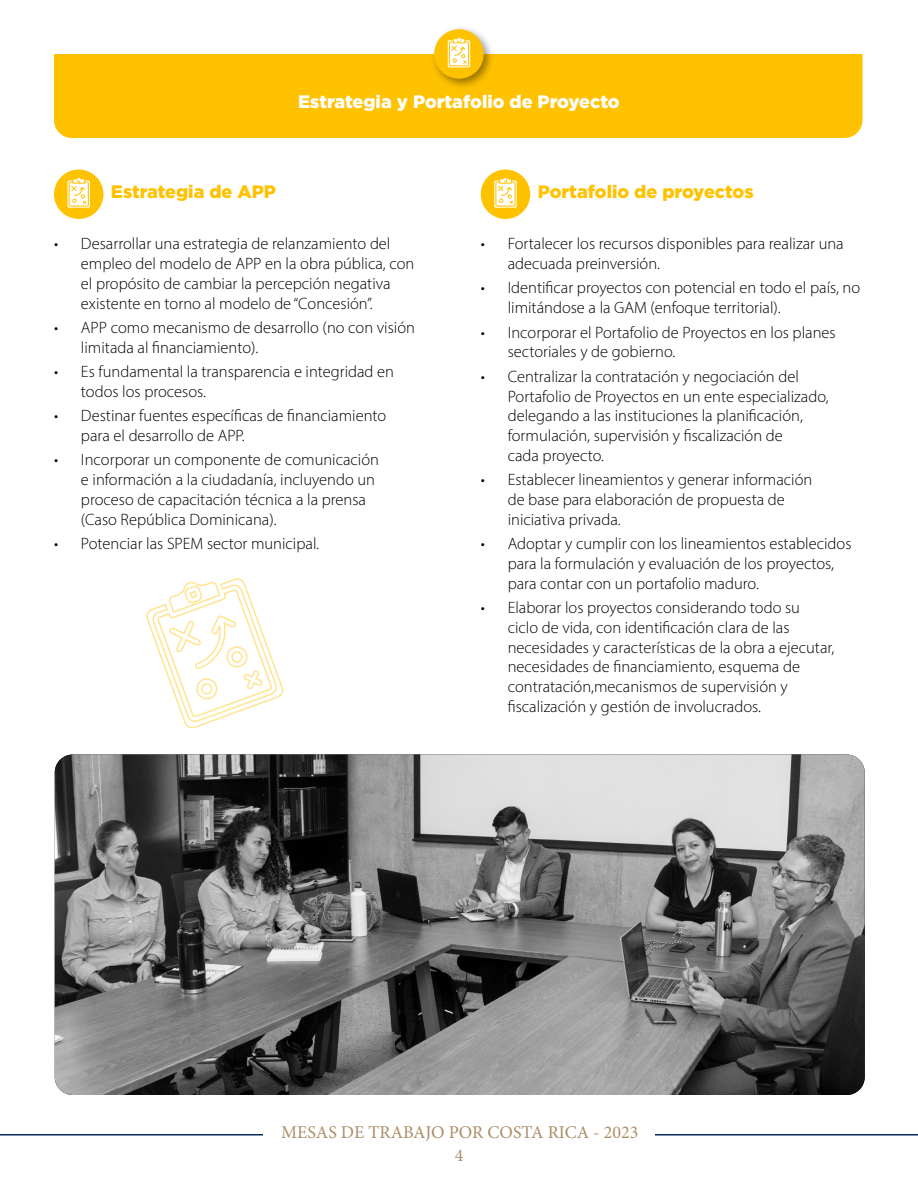
<style>
.page{position:relative;width:918px;height:1188px;background:#fff}
.page>*{position:absolute;margin:0;border:0;box-sizing:border-box;transform-origin:0 0}
.t1{font:900 18px "Gotham";color:#ffc200}
.t2{font:18px "Minion Pro";color:#aa8e68}
.t3{font:900 18px "Gotham";color:#fff}
.t4{font:300 16.5px/19.8px "Myriad Pro";color:#000}
</style>
<div class="page">
<hr style="left:0;top:1134px;width:918px;height:2px;background:#002959">
<div style="left:263px;top:1090px;width:392px;height:86px;background:#fff"></div>
<div style="left:54px;top:54px;width:808px;height:84px;background:#ffc200"></div>
<div style="left:54px;top:170px;width:50px;height:49px;background:#ffc200;border-radius:50%"></div>
<div style="left:481px;top:170px;width:49px;height:49px;background:#ffc200;border-radius:50%"></div>
<div style="left:429px;top:24px;width:66px;height:66px;background:#000;opacity:.42"></div>
<div style="left:434px;top:29px;width:50px;height:50px;background:#ffc200;border-radius:50%"></div>
<svg style="left:68px;top:178px;width:22px;height:30px"></svg>
<svg style="left:146px;top:578px;width:138px;height:151px"></svg>
<div style="left:190px;top:591px;width:6px;height:7px;background:#fff;border-radius:2px"></div>
<div style="left:190px;top:591px;width:7px;height:7px;border:2px solid #ffc200;border-radius:2px"></div>
<svg style="left:494px;top:178px;width:23px;height:30px"></svg>
<svg style="left:448px;top:37px;width:22px;height:30px"></svg>
<svg style="left:55px;top:754px;width:810px;height:341px;background:#797979"></svg>
<p class="t3" style="left:298px;top:91px;width:323px">Estrategia y Portafolio de Proyecto</p>
<p class="t1" style="left:111px;top:182px;width:167px">Estrategia de APP</p>
<p class="t1" style="left:538px;top:182px;width:217px">Portafolio de proyectos</p>
<p class="t4" style="left:81px;top:234px;width:335px;text-indent:-27px">• Desarrollar una estrategia de relanzamiento del empleo del modelo de APP en la obra pública, con el propósito de cambiar la percepción negativa existente en torno al modelo de “Concesión”.</p>
<p class="t4" style="left:81px;top:318px;width:335px;text-indent:-27px">• APP como mecanismo de desarrollo (no con visión limitada al financiamiento).</p>
<p class="t4" style="left:81px;top:362px;width:315px;text-indent:-27px">• Es fundamental la transparencia e integridad en todos los procesos.</p>
<p class="t4" style="left:81px;top:406px;width:307px;text-indent:-27px">• Destinar fuentes específicas de financiamiento para el desarrollo de APP.</p>
<p class="t4" style="left:81px;top:450px;width:300px;text-indent:-27px">• Incorporar un componente de comunicación e información a la ciudadanía, incluyendo un proceso de capacitación técnica a la prensa (Caso República Dominicana).</p>
<p class="t4" style="left:54px;top:534px;width:267px">• Potenciar las SPEM sector municipal.</p>
<p class="t4" style="left:508px;top:234px;width:338px;text-indent:-27px">• Fortalecer los recursos disponibles para realizar una adecuada preinversión.</p>
<p class="t4" style="left:508px;top:278px;width:354px;text-indent:-27px">• Identificar proyectos con potencial en todo el país, no limitándose a la GAM (enfoque territorial).</p>
<p class="t4" style="left:508px;top:322px;width:329px;text-indent:-27px">• Incorporar el Portafolio de Proyectos en los planes sectoriales y de gobierno.</p>
<p class="t4" style="left:508px;top:366px;width:322px;text-indent:-27px">• Centralizar la contratación y negociación del Portafolio de Proyectos en un ente especializado, delegando a las instituciones la planificación, formulación, supervisión y fiscalización de<br>cada proyecto.</p>
<p class="t4" style="left:508px;top:470px;width:306px;text-indent:-27px">• Establecer lineamientos y generar información de base para elaboración de propuesta de iniciativa privada.</p>
<p class="t4" style="left:508px;top:534px;width:345px;text-indent:-27px">• Adoptar y cumplir con los lineamientos establecidos para la formulación y evaluación de los proyectos, para contar con un portafolio maduro.</p>
<p class="t4" style="left:508px;top:597px;width:328px;text-indent:-27px">• Elaborar los proyectos considerando todo su ciclo de vida, con identificación clara de las necesidades y características de la obra a ejecutar, necesidades de financiamiento, esquema de contratación,mecanismos de supervisión y fiscalización y gestión de involucrados.</p>
<p class="t2" style="left:281px;top:1120px;width:359px">MESAS DE TRABAJO POR COSTA RICA - 2023</p>
<p class="t2" style="left:455px;top:1143px;width:10px">4</p>
</div>
